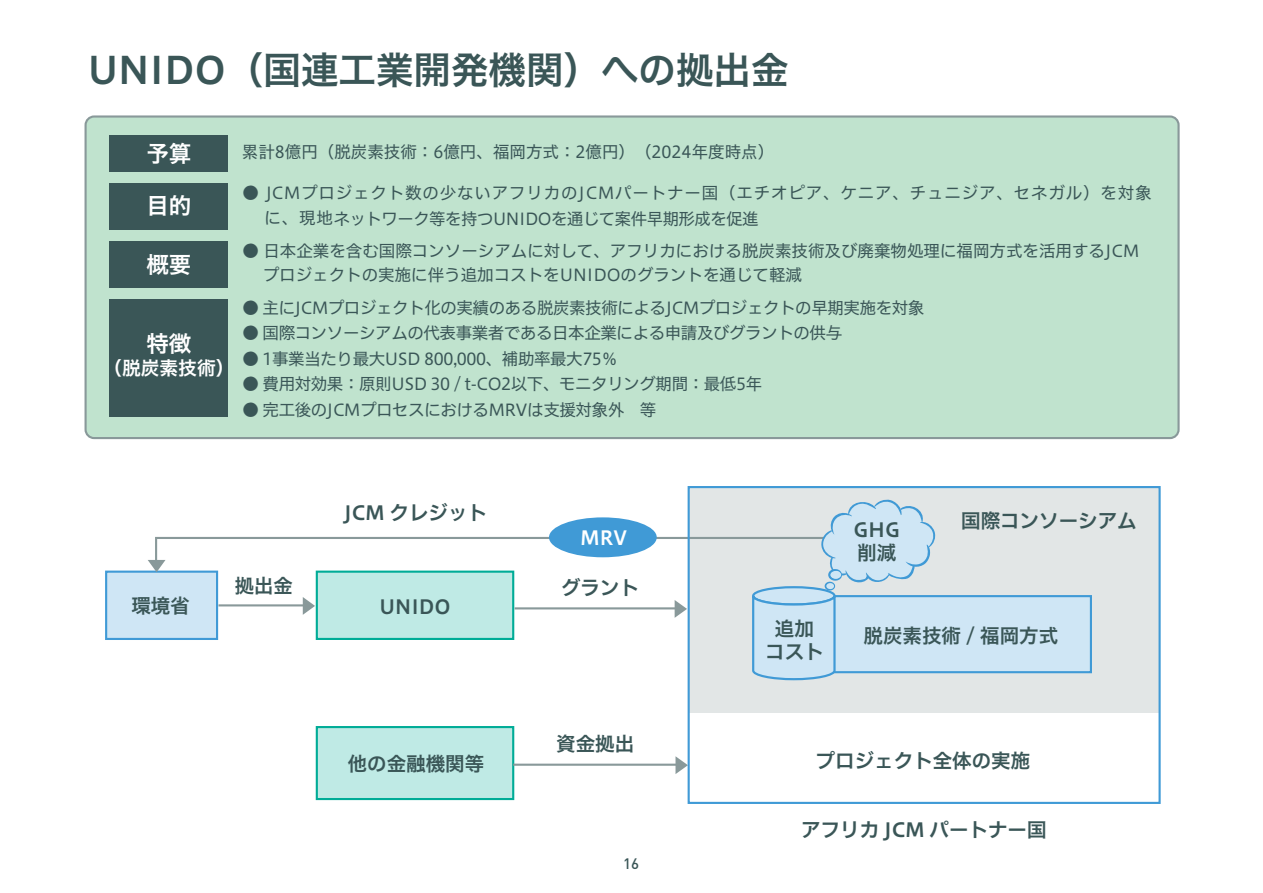
<style>
.page{position:relative;width:1263px;height:893px;background:#fff}
.page>*{position:absolute;margin:0;border:0;box-sizing:border-box;transform-origin:0 0}
.t1{font:37.5px "Hiragino UD Sans F Std W6";color:#3a5657}
.t2{font:22.5px "Hiragino UD Sans F Std W6";color:#fff}
.t3{font:19.5px/23.2px "Hiragino UD Sans F Std W6";color:#3a5657}
.t4{font:19.5px "Hiragino UD Sans F Std W6";color:#fff}
.t5{font:18.75px "Hiragino UD Sans F Std W6";color:#fff}
.t6{font:16.5px "Hiragino UD Sans F Std W4";letter-spacing:-.025em;color:#3a5657}
.t7{font:16.5px "Hiragino UD Sans F Std W4";color:#3a5657}
.t8{font:16.5px "Hiragino UD Sans F Std W4";letter-spacing:.05em;color:#3a5657}
.t9{font:500 15px "DIN Pro";color:#3a5657}
</style>
<div class="page">
<div style="left:86px;top:117px;width:1092px;height:321px;background:#c0e3ce;border-radius:9px"></div>
<div style="left:85px;top:115px;width:1094px;height:324px;border:2px solid #89999a;border-radius:9px"></div>
<div style="left:689px;top:488px;width:471px;height:225px;background:#e2e6e6"></div>
<div style="left:105px;top:571px;width:113px;height:69px;background:#cfe6f5;border:2px solid #409ad6"></div>
<div style="left:316px;top:726px;width:198px;height:74px;background:#bfeae5;border:2px solid #00ac97"></div>
<div style="left:828px;top:595px;width:264px;height:78px;background:#cfe6f5;border:2px solid #409ad6"></div>
<div style="left:109px;top:183px;width:118px;height:47px;background:#3a5657"></div>
<div style="left:109px;top:242px;width:118px;height:46px;background:#3a5657"></div>
<div style="left:109px;top:136px;width:118px;height:36px;background:#3a5657"></div>
<div style="left:109px;top:299px;width:118px;height:117px;background:#3a5657"></div>
<hr style="left:513px;top:764px;width:166px;height:2px;background:#89999a">
<svg style="left:675px;top:756px;width:13px;height:18px"></svg>
<div style="left:688px;top:486px;width:473px;height:318px;border:2px solid #409ad6"></div>
<svg style="left:148px;top:499px;width:788px;height:182px"></svg>
<h1 class="t1" style="left:88px;top:41px;width:702px">UNIDO（国連工業開発機関）への拠出金</h1>
<h2 class="t2" style="left:146px;top:136px;width:46px">予算</h2>
<h2 class="t2" style="left:146px;top:188px;width:46px">目的</h2>
<h2 class="t2" style="left:146px;top:248px;width:46px">概要</h2>
<h2 class="t2" style="left:146px;top:326px;width:46px">特徴</h2>
<p class="t5" style="left:103px;top:354px;width:133px">（脱炭素技術）</p>
<p class="t7" style="left:242px;top:139px;width:534px">累計8億円（脱炭素技術：6億円、福岡方式：2億円）（2024年度時点）</p>
<p class="t8" style="left:243px;top:180px;width:910px">● JCMプロジェクト数の少ないアフリカのJCMパートナー国（エチオピア、ケニア、チュニジア、セネガル）を対象</p>
<p class="t6" style="left:242px;top:206px;width:518px">　 に、現地ネットワーク等を持つUNIDOを通じて案件早期形成を促進</p>
<p class="t7" style="left:243px;top:238px;width:898px">● 日本企業を含む国際コンソーシアムに対して、アフリカにおける脱炭素技術及び廃棄物処理に福岡方式を活用するJCM</p>
<p class="t7" style="left:242px;top:262px;width:562px">　 プロジェクトの実施に伴う追加コストをUNIDOのグラントを通じて軽減</p>
<p class="t6" style="left:243px;top:295px;width:683px">● 主にJCMプロジェクト化の実績のある脱炭素技術によるJCMプロジェクトの早期実施を対象</p>
<p class="t6" style="left:243px;top:321px;width:601px">● 国際コンソーシアムの代表事業者である日本企業による申請及びグラントの供与</p>
<p class="t6" style="left:243px;top:346px;width:377px">● 1事業当たり最大USD 800,000、補助率最大75％</p>
<p class="t6" style="left:243px;top:372px;width:521px">● 費用対効果：原則USD 30 / t-CO2以下、モニタリング期間：最低5年</p>
<p class="t6" style="left:243px;top:397px;width:415px">● 完工後のJCMプロセスにおけるMRVは支援対象外　等</p>
<p class="t3" style="left:344px;top:500px;width:144px">JCM クレジット</p>
<p class="t4" style="left:580px;top:523px;width:49px">MRV</p>
<p class="t3" style="left:853px;top:517px;width:48px">GHG削減</p>
<p class="t3" style="left:961px;top:508px;width:177px">国際コンソーシアム</p>
<p class="t3" style="left:235px;top:573px;width:59px">拠出金</p>
<p class="t3" style="left:561px;top:575px;width:79px">グラント</p>
<p class="t3" style="left:131px;top:592px;width:60px">環境省</p>
<p class="t3" style="left:380px;top:594px;width:73px">UNIDO</p>
<p class="t3" style="left:348px;top:751px;width:138px">他の金融機関等</p>
<p class="t3" style="left:556px;top:731px;width:79px">資金拠出</p>
<p class="t9" style="left:623px;top:853px;width:17px">16</p>
<p class="t3" style="left:765px;top:616px;width:60px;text-align:center">追加コスト</p>
<p class="t3" style="left:864px;top:623px;width:196px">脱炭素技術 / 福岡方式</p>
<p class="t3" style="left:816px;top:748px;width:216px">プロジェクト全体の実施</p>
<p class="t3" style="left:801px;top:817px;width:247px">アフリカ JCM パートナー国</p>
</div>
